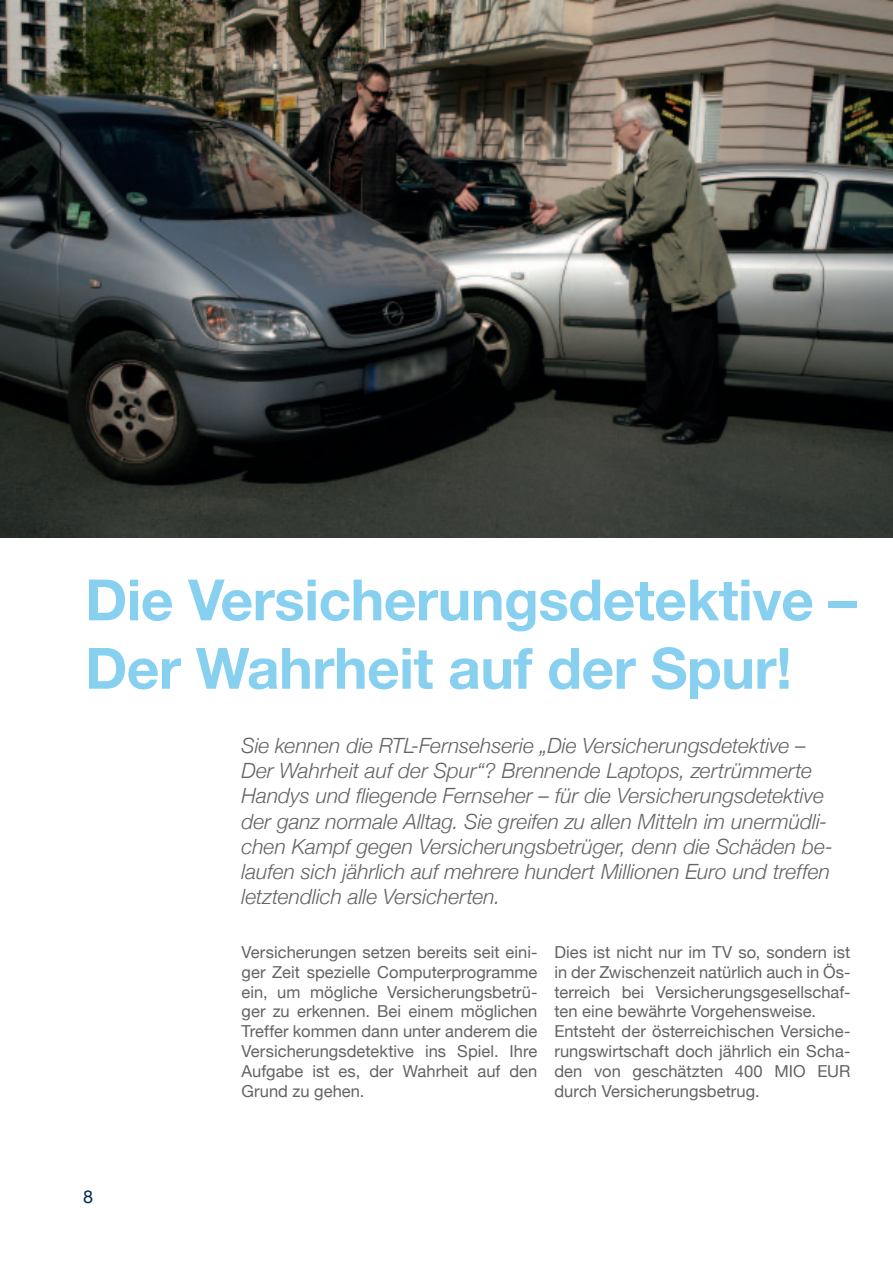
<style>
.page{position:relative;width:893px;height:1263px;background:#fff}
.page>*{position:absolute;margin:0;border:0;box-sizing:border-box;transform-origin:0 0}
.t1{font:700 57px/68.4px "Helvetica Neue";letter-spacing:-.01em;color:#88d0ef}
.t2{font:italic 300 21px/25.2px "Helvetica Neue";color:#636366}
.t3{font:18px "Helvetica Neue";color:#003058}
.t4{font:16.5px/19.8px "Helvetica Neue";letter-spacing:.005em;color:#636366;text-align:justify}
</style>
<div class="page">
<img style="left:0;top:0;width:893px;height:537px">
<h1 class="t1" style="left:85px;top:564px;width:774px">Die Versicherungsdetektive –<br>Der Wahrheit auf der Spur!</h1>
<p class="t2" style="left:242px;top:733px;width:593px">Sie kennen die RTL-Fernsehserie „Die Versicherungsdetektive – Der Wahrheit auf der Spur“? Brennende Laptops, zertrümmerte Handys und fliegende Fernseher – für die Versicherungsdetektive der ganz normale Alltag. Sie greifen zu allen Mitteln im unermüdli&shy;chen Kampf gegen Versicherungsbetrüger, denn die Schäden be&shy;laufen sich jährlich auf mehrere hundert Millionen Euro und treffen letztendlich alle Versicherten.</p>
<p class="t3" style="left:83px;top:1186px;width:12px">8</p>
<p class="t4" style="left:242px;top:942px;width:297px">Versicherungen setzen bereits seit eini&shy;ger Zeit spezielle Computerprogramme ein, um mögliche Versicherungsbetrü&shy;ger zu erkennen. Bei einem möglichen Treffer kommen dann unter anderem die Versicherungsdetektive ins Spiel. Ihre Aufgabe ist es, der Wahrheit auf den Grund zu gehen.</p>
<p class="t4" style="left:554px;top:942px;width:297px;text-align:left">Dies ist nicht nur im TV so, sondern ist in der Zwischenzeit natürlich auch in Ös&shy;terreich bei Versicherungsgesellschaf&shy;ten eine bewährte Vorgehensweise.<br>Entsteht der österreichischen Versiche&shy;rungswirtschaft doch jährlich ein Scha&shy;den von geschätzten 400 MIO EUR durch Versicherungsbetrug.</p>
</div>
